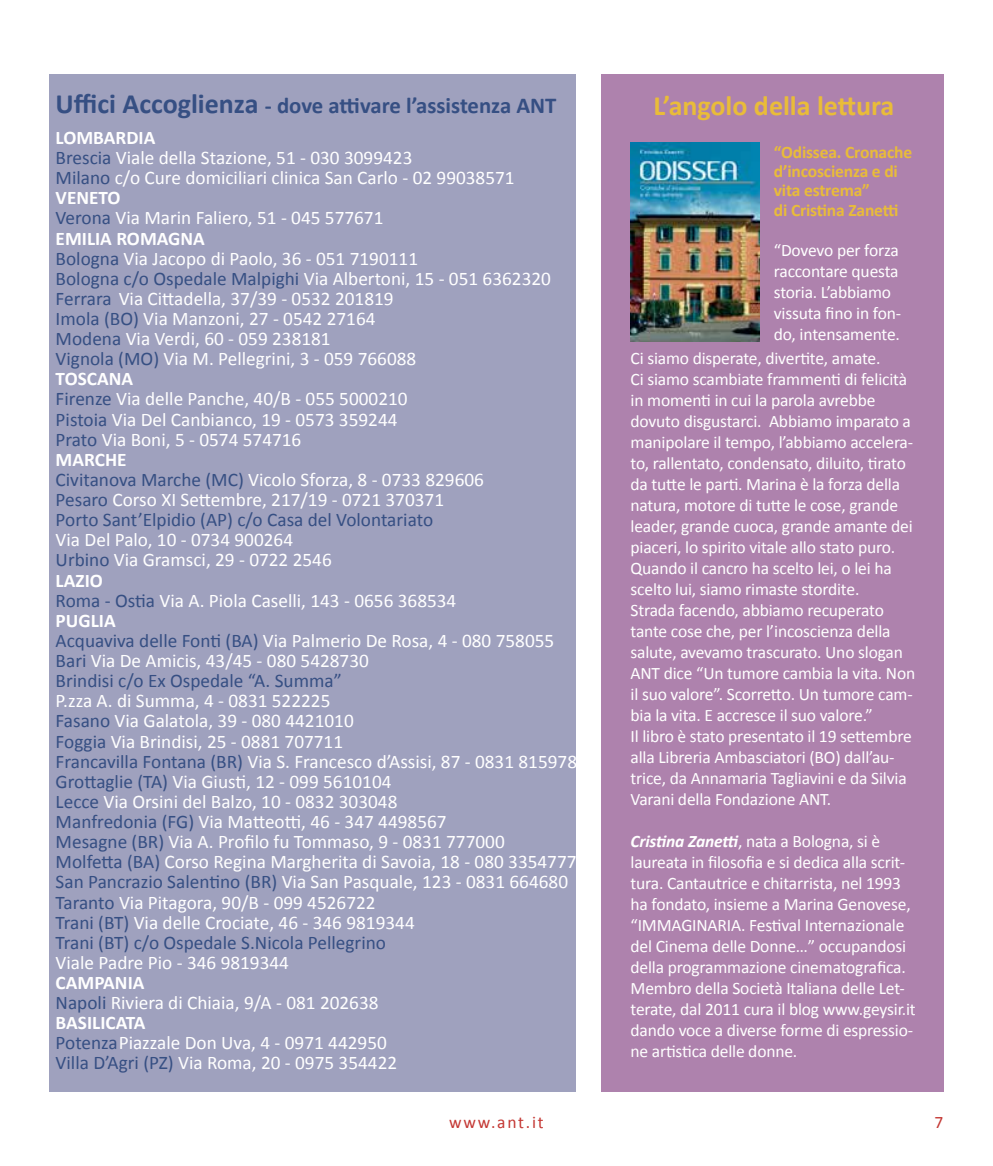
<style>
.page{position:relative;width:993px;height:1166px;background:#fff}
.page>*{position:absolute;margin:0;border:0;box-sizing:border-box;transform-origin:0 0}
.t1{font:700 28px "Calibri";color:#e9bc39}
.t2{font:700 22.75px "Calibri";color:#364f83}
.t3{font:19.25px/20.1px "Calibri";color:#fff}
.t4{font:17.5px/21px "Calibri";letter-spacing:-.01em;color:#fff}
.t5{font:700 17.5px/19.2px "Calibri";letter-spacing:-.01em;color:#e9bc39}
.t6{font:17.5px "Calibri";letter-spacing:.1em;color:#c43834}
.s1{font-size:28px}
.s2{font-weight:700}
.s3{color:#364f83}
.s4{font-weight:700;font-style:italic}
</style>
<div class="page">
<div style="left:50px;top:74px;width:525px;height:1017px;background:#9fa1be"></div>
<div style="left:600px;top:74px;width:343px;height:1017px;background:#ae82ad"></div>
<img style="left:630px;top:143px;width:129px;height:198px">
<p class="t2" style="left:56px;top:91px;width:502px"><span class="s1">Uffici Accoglienza</span> - dove attivare l’assistenza ANT</p>
<p class="t3" style="left:56px;top:128px;width:496px"><span class="s2">LOMBARDIA<br></span><span class="s3">Brescia</span> Viale della Stazione, 51 - 030 3099423<br><span class="s3">Milano</span> c/o Cure domiciliari clinica San Carlo - 02 99038571<br><span class="s2">VENETO<br></span><span class="s3">Verona</span> Via Marin Faliero, 51 - 045 577671<br><span class="s2">EMILIA ROMAGNA<br></span><span class="s3">Bologna</span> Via Jacopo di Paolo, 36 - 051 7190111<br><span class="s3">Bologna c/o Ospedale Malpighi</span> Via Albertoni, 15 - 051 6362320<br><span class="s3">Ferrara</span> Via Cittadella, 37/39 - 0532 201819<br><span class="s3">Imola (BO)</span> Via Manzoni, 27 - 0542 27164<br><span class="s3">Modena</span> Via Verdi, 60 - 059 238181<br><span class="s3">Vignola (MO)</span> Via M. Pellegrini, 3 - 059 766088<br><span class="s2">TOSCANA<br></span><span class="s3">Firenze</span> Via delle Panche, 40/B - 055 5000210<br><span class="s3">Pistoia</span> Via Del Canbianco, 19 - 0573 359244<br><span class="s3">Prato</span> Via Boni, 5 - 0574 574716<br><span class="s2">MARCHE<br></span><span class="s3">Civitanova Marche (MC)</span> Vicolo Sforza, 8 - 0733 829606<br><span class="s3">Pesaro</span> Corso XI Settembre, 217/19 - 0721 370371<br><span class="s3">Porto Sant’Elpidio (AP) c/o Casa del Volontariato</span></p>
<p class="t3" style="left:56px;top:530px;width:500px">Via Del Palo, 10 - 0734 900264<br><span class="s3">Urbino</span> Via Gramsci, 29 - 0722 2546<br><span class="s2">LAZIO<br></span><span class="s3">Roma - Ostia</span> Via A. Piola Caselli, 143 - 0656 368534<br><span class="s2">PUGLIA<br></span><span class="s3">Acquaviva delle Fonti (BA)</span> Via Palmerio De Rosa, 4 - 080 758055<br><span class="s3">Bari</span> Via De Amicis, 43/45 - 080 5428730<br><span class="s3">Brindisi c/o Ex Ospedale “A. Summa”</span></p>
<p class="t3" style="left:56px;top:691px;width:523px">P.zza A. di Summa, 4 - 0831 522225<br><span class="s3">Fasano</span> Via Galatola, 39 - 080 4421010<br><span class="s3">Foggia</span> Via Brindisi, 25 - 0881 707711<br><span class="s3">Francavilla Fontana (BR)</span> Via S. Francesco d’Assisi, 87 - 0831 815978<br><span class="s3">Grottaglie (TA)</span> Via Giusti, 12 - 099 5610104<br><span class="s3">Lecce</span> Via Orsini del Balzo, 10 - 0832 303048<br><span class="s3">Manfredonia (FG)</span> Via Matteotti, 46 - 347 4498567<br><span class="s3">Mesagne (BR)</span> Via A. Profilo fu Tommaso, 9 - 0831 777000<br><span class="s3">Molfetta (BA)</span> Corso Regina Margherita di Savoia, 18 - 080 3354777<br><span class="s3">San Pancrazio Salentino (BR)</span> Via San Pasquale, 123 - 0831 664680<br><span class="s3">Taranto</span> Via Pitagora, 90/B - 099 4526722<br><span class="s3">Trani (BT)</span> Via delle Crociate, 46 - 346 9819344<br><span class="s3">Trani (BT) c/o Ospedale S.Nicola Pellegrino</span></p>
<p class="t3" style="left:56px;top:952px;width:235px">Viale Padre Pio - 346 9819344</p>
<p class="t3" style="left:56px;top:972px;width:343px"><span class="s2">CAMPANIA<br></span><span class="s3">Napoli</span> Riviera di Chiaia, 9/A - 081 202638<br><span class="s2">BASILICATA<br></span><span class="s3">Potenza</span>Piazzale Don Uva, 4 - 0971 442950<br><span class="s3">Villa D’Agri (PZ)</span> Via Roma, 20 - 0975 354422</p>
<h1 class="t1" style="left:653px;top:88px;width:242px">L’angolo della lettura</h1>
<p class="t5" style="left:773px;top:142px;width:140px">“Odissea. Cronache d’incoscienza e di vita estrema”<br>di Cristina Zanetti</p>
<p class="t4" style="left:773px;top:239px;width:129px">“Dovevo per forza raccontare questa storia. L’abbiamo vissuta fino in fon&shy;do, intensamente.</p>
<p class="t4" style="left:630px;top:348px;width:286px">Ci siamo disperate, divertite, amate.<br>Ci siamo scambiate frammenti di felicità in momenti in cui la parola avrebbe dovuto disgustarci. Abbiamo imparato a manipolare il tempo, l’abbiamo accelera&shy;to, rallentato, condensato, diluito, tirato da tutte le parti. Marina è la forza della natura, motore di tutte le cose, grande leader, grande cuoca, grande amante dei piaceri, lo spirito vitale allo stato puro.<br>Quando il cancro ha scelto lei, o lei ha scelto lui, siamo rimaste stordite.<br>Strada facendo, abbiamo recuperato tante cose che, per l’incoscienza della salute, avevamo trascurato. Uno slogan ANT dice “Un tumore cambia la vita. Non il suo valore”. Scorretto. Un tumore cam&shy;bia la vita. E accresce il suo valore.”<br>Il libro è stato presentato il 19 settembre alla Libreria Ambasciatori (BO) dall’au&shy;trice, da Annamaria Tagliavini e da Silvia Varani della Fondazione ANT.</p>
<p class="t4" style="left:630px;top:831px;width:287px"><span class="s4">Cristina Zanetti</span>, nata a Bologna, si è laureata in filosofia e si dedica alla scrit&shy;tura. Cantautrice e chitarrista, nel 1993 ha fondato, insieme a Marina Genovese, “IMMAGINARIA. Festival Internazionale del Cinema delle Donne…” occupandosi della programmazione cinematografica.<br>Membro della Società Italiana delle Let&shy;terate, dal 2011 cura il blog www.geysir.it dando voce a diverse forme di espressio&shy;ne artistica delle donne.</p>
<p class="t6" style="left:449px;top:1111px;width:96px">www.ant.it</p>
<p class="t6" style="left:934px;top:1111px;width:10px">7</p>
</div>
